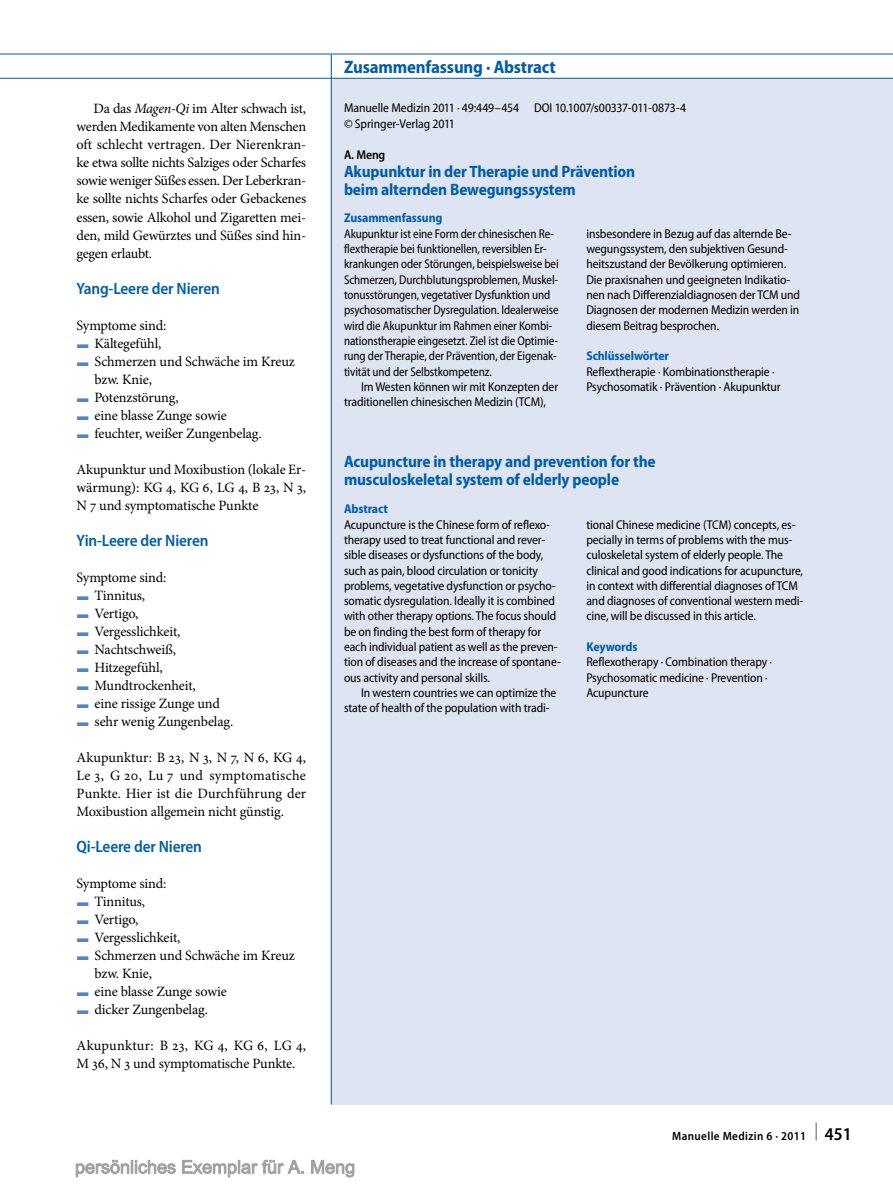
<style>
.page{position:relative;width:893px;height:1187px;background:#fff}
.page>*{position:absolute;margin:0;border:0;box-sizing:border-box;transform-origin:0 0}
.t1{font:700 semi-condensed 18px "Myriad Pro";letter-spacing:-.01em;color:#005da9}
.t2{font:700 semi-condensed 16.5px/18px "Myriad Pro";letter-spacing:-.01em;color:#005da9}
.t3{font:600 semi-condensed 16.5px "Myriad Pro";letter-spacing:-.01em;color:#005da9}
.t4{font:14.25px/18px "Minion Pro";letter-spacing:-.015em;color:#000;text-align:justify}
.t5{font:semi-condensed 12.75px/15.3px "Myriad Pro";letter-spacing:-.01em;color:#000}
.t6{font:semi-condensed 12.75px/15.3px "Myriad Pro";letter-spacing:-.01em;color:#000;scale:.95 1}
.t7{font:700 semi-condensed 12.75px "Myriad Pro";letter-spacing:-.01em;color:#005da9}
.t8{font:600 semi-condensed 12.75px "Myriad Pro";color:#000}
.t9{font:600 semi-condensed 12px "Myriad Pro";letter-spacing:.03em;color:#000}
.s1{font-style:italic}
.s2{font-family:"S Buttons";color:#4f87c2}
.s3{font-size:18px}
</style>
<div class="page">
<div style="left:331px;top:78px;width:562px;height:1026px;background:#dee4f2"></div>
<hr style="left:331px;top:55px;width:1px;height:1049px;background:#005da9">
<hr style="left:0;top:54px;width:893px;height:1px;background:#005da9">
<hr style="left:0;top:78px;width:893px;height:1px;background:#005da9">
<svg style="left:75px;top:1159px;width:280px;height:18px"></svg>
<p class="t4" style="left:77px;top:100px;width:231px;text-indent:17px">Da das <span class="s1">Magen-Qi</span> im Alter schwach ist, werden Medikamente von alten Menschen oft schlecht vertragen. Der Nierenkran&shy;ke etwa sollte nichts Salziges oder Scharfes sowie weniger Süßes essen. Der Leberkran&shy;ke sollte nichts Scharfes oder Gebackenes essen, sowie Alkohol und Zigaretten mei&shy;den, mild Gewürztes und Süßes sind hin&shy;gegen erlaubt.</p>
<p class="t3" style="left:77px;top:279px;width:145px">Yang-Leere der Nieren</p>
<p class="t4" style="left:77px;top:316px;width:91px">Symptome sind:</p>
<p class="t4" style="left:77px;top:334px;width:86px"><span class="s2">F</span> Kältegefühl,</p>
<p class="t4" style="left:77px;top:352px;width:220px"><span class="s2">F</span> Schmerzen und Schwäche im Kreuz</p>
<p class="t4" style="left:95px;top:370px;width:59px">bzw. Knie,</p>
<p class="t4" style="left:77px;top:388px;width:104px"><span class="s2">F</span> Potenzstörung,</p>
<p class="t4" style="left:77px;top:406px;width:152px"><span class="s2">F</span> eine blasse Zunge sowie</p>
<p class="t4" style="left:77px;top:424px;width:187px"><span class="s2">F</span> feuchter, weißer Zungenbelag.</p>
<p class="t4" style="left:77px;top:460px;width:231px">Akupunktur und Moxibustion (lokale Er&shy;wärmung): KG 4, KG 6, LG 4, B 23, N 3, N 7 und symptomatische Punkte</p>
<p class="t3" style="left:77px;top:531px;width:133px">Yin-Leere der Nieren</p>
<p class="t4" style="left:77px;top:568px;width:158px;text-align:left">Symptome sind:<br><span class="s2">F</span> Tinnitus,<br><span class="s2">F</span> Vertigo,<br><span class="s2">F</span> Vergesslichkeit,<br><span class="s2">F</span> Nachtschweiß,<br><span class="s2">F</span> Hitzegefühl,<br><span class="s2">F</span> Mundtrockenheit,<br><span class="s2">F</span> eine rissige Zunge und<br><span class="s2">F</span> sehr wenig Zungenbelag.</p>
<p class="t4" style="left:77px;top:748px;width:231px">Akupunktur: B 23, N 3, N 7, N 6, KG 4, Le 3, G 20, Lu 7 und symptomatische Punkte. Hier ist die Durchführung der Moxibustion allgemein nicht günstig.</p>
<p class="t3" style="left:77px;top:837px;width:127px">Qi-Leere der Nieren</p>
<p class="t4" style="left:77px;top:874px;width:91px">Symptome sind:</p>
<p class="t4" style="left:77px;top:892px;width:70px"><span class="s2">F</span> Tinnitus,</p>
<p class="t4" style="left:77px;top:910px;width:64px"><span class="s2">F</span> Vertigo,</p>
<p class="t4" style="left:77px;top:928px;width:105px"><span class="s2">F</span> Vergesslichkeit,</p>
<p class="t4" style="left:77px;top:946px;width:220px"><span class="s2">F</span> Schmerzen und Schwäche im Kreuz</p>
<p class="t4" style="left:95px;top:964px;width:59px">bzw. Knie,</p>
<p class="t4" style="left:77px;top:982px;width:152px"><span class="s2">F</span> eine blasse Zunge sowie</p>
<p class="t4" style="left:77px;top:1000px;width:133px"><span class="s2">F</span> dicker Zungenbelag.</p>
<p class="t4" style="left:77px;top:1036px;width:231px">Akupunktur: B 23, KG 4, KG 6, LG 4,<br>M 36, N 3 und symptomatische Punkte.</p>
<h1 class="t1" style="left:344px;top:57px;width:213px">Zusammenfassung · Abstract</h1>
<p class="t5" style="left:344px;top:101px;width:344px">Manuelle Medizin 2011 · 49:449–454 DOI 10.1007/s00337-011-0873-4 © Springer-Verlag 2011</p>
<p class="t8" style="left:344px;top:147px;width:43px">A. Meng</p>
<p class="t2" style="left:344px;top:162px;width:293px">Akupunktur in der Therapie und Prävention beim alternden Bewegungssystem</p>
<p class="t7" style="left:344px;top:211px;width:100px">Zusammenfassung</p>
<p class="t6" style="left:344px;top:226px;width:227px">Akupunktur ist eine Form der chinesischen Re&shy;flextherapie bei funktionellen, reversiblen Er&shy;krankungen oder Störungen, beispielsweise bei Schmerzen, Durchblutungsproblemen, Muskel&shy;tonusstörungen, vegetativer Dysfunktion und psychosomatischer Dysregulation. Idealerweise wird die Akupunktur im Rahmen einer Kombi&shy;nationstherapie eingesetzt. Ziel ist die Optimie&shy;rung der Therapie, der Prävention, der Eigenak&shy;tivität und der Selbstkompetenz.</p>
<p class="t5" style="left:344px;top:379px;width:216px;text-indent:17px">Im Westen können wir mit Konzepten der traditionellen chinesischen Medizin (TCM),</p>
<p class="t5" style="left:586px;top:226px;width:215px">insbesondere in Bezug auf das alternde Be&shy;wegungssystem, den subjektiven Gesund&shy;heitszustand der Bevölkerung optimieren.<br>Die praxisnahen und geeigneten Indikatio&shy;nen nach Differenzialdiagnosen der TCM und Diagnosen der modernen Medizin werden in diesem Beitrag besprochen.</p>
<p class="t7" style="left:586px;top:349px;width:84px">Schlüsselwörter</p>
<p class="t5" style="left:586px;top:364px;width:196px">Reflextherapie · Kombinationstherapie ·<br>Psychosomatik · Prävention · Akupunktur</p>
<p class="t2" style="left:344px;top:453px;width:313px">Acupuncture in therapy and prevention for the musculoskeletal system of elderly people</p>
<p class="t7" style="left:344px;top:502px;width:45px">Abstract</p>
<p class="t5" style="left:344px;top:517px;width:218px">Acupuncture is the Chinese form of reflexo&shy;therapy used to treat functional and rever&shy;sible diseases or dysfunctions of the body, such as pain, blood circulation or tonicity problems, vegetative dysfunction or psycho&shy;somatic dysregulation. Ideally it is combined with other therapy options. The focus should be on finding the best form of therapy for each individual patient as well as the preven&shy;tion of diseases and the increase of spontane&shy;ous activity and personal skills.</p>
<p class="t5" style="left:344px;top:685px;width:214px;text-indent:17px">In western countries we can optimize the state of health of the population with tradi-</p>
<p class="t5" style="left:586px;top:517px;width:218px">tional Chinese medicine (TCM) concepts, es&shy;pecially in terms of problems with the mus&shy;culoskeletal system of elderly people. The clinical and good indications for acupuncture, in context with differential diagnoses of TCM and diagnoses of conventional western medi&shy;cine, will be discussed in this article.</p>
<p class="t7" style="left:586px;top:639px;width:53px">Keywords</p>
<p class="t5" style="left:586px;top:654px;width:187px">Reflexotherapy · Combination therapy ·<br>Psychosomatic medicine · Prevention ·<br>Acupuncture</p>
<p class="t9" style="left:672px;top:1129px;width:181px">Manuelle Medizin 6 · 2011 <sup>|</sup> <span class="s3">451</span></p>
</div>
